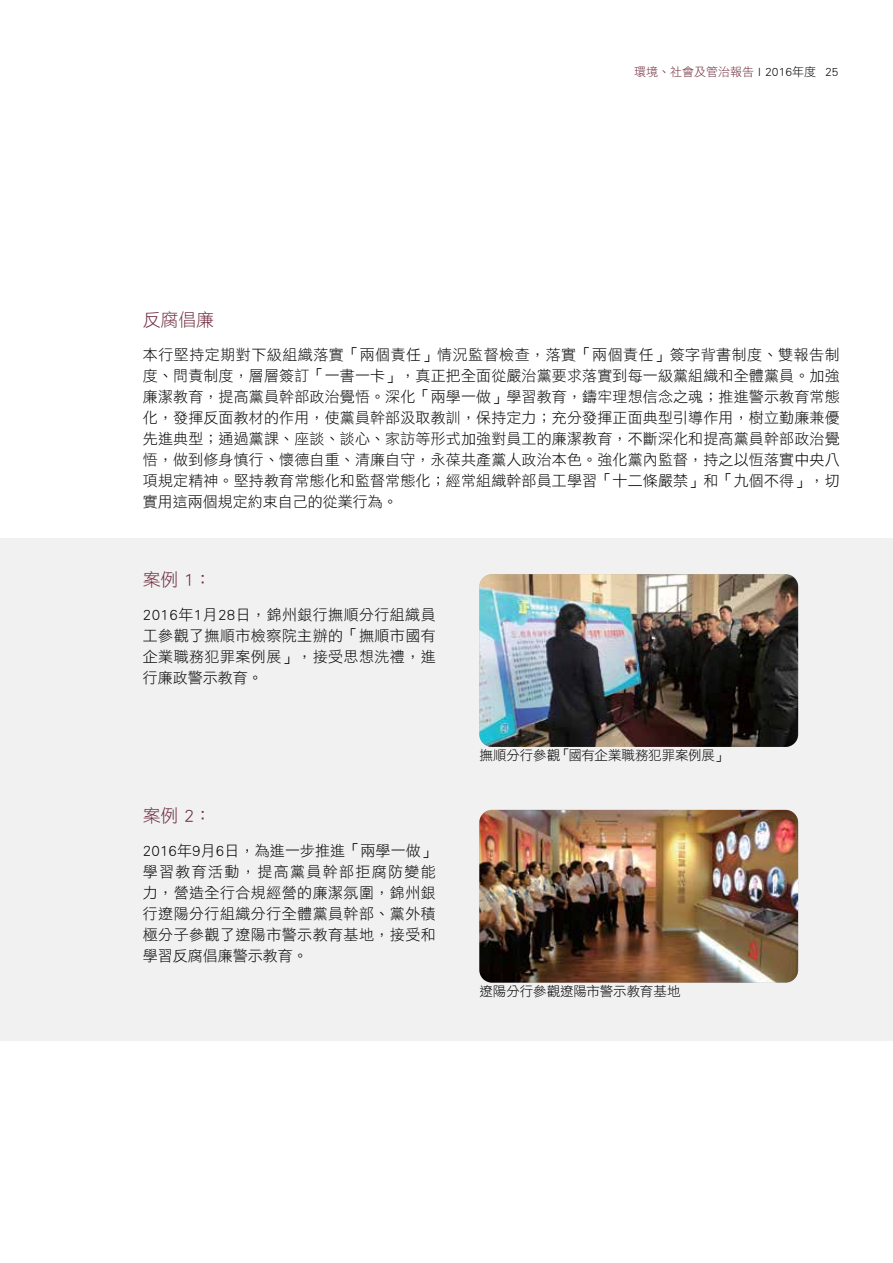
<style>
.page{position:relative;width:893px;height:1263px;background:#fff}
.page>*{position:absolute;margin:0;border:0;box-sizing:border-box;transform-origin:0 0}
.t1{font:18px "DF Li Hei Std W3";letter-spacing:-.015em;color:#6d2a3c}
.t2{font:15px/21px "DF Li Hei Std W3";letter-spacing:.03em;color:#000;text-align:justify}
.t3{font:13.5px "DF Li Hei Std W3";letter-spacing:-.01em;color:#000}
.t4{font:12px "DF Li Hei Std W3";color:#6d2a3c}
.s1{color:#000}
</style>
<div class="page">
<div style="left:0;top:538px;width:893px;height:502px;background:#f1f1f2"></div>
<img style="left:479px;top:574px;width:319px;height:173px">
<img style="left:479px;top:810px;width:319px;height:173px">
<p class="t4" style="left:634px;top:65px;width:206px">環境、社會及管治報告 <span class="s1">| 2016年度 25</span></p>
<p class="t1" style="left:143px;top:310px;width:73px">反腐倡廉</p>
<p class="t2" style="left:143px;top:343px;width:698px">本行堅持定期對下級組織落實「兩個責任」情況監督檢查，落實「兩個責任」簽字背書制度、雙報告制度、問責制度，層層簽訂「一書一卡」，真正把全面從嚴治黨要求落實到每一級黨組織和全體黨員。加強廉潔教育，提高黨員幹部政治覺悟。深化「兩學一做」學習教育，鑄牢理想信念之魂；推進警示教育常態化，發揮反面教材的作用，使黨員幹部汲取教訓，保持定力；充分發揮正面典型引導作用，樹立勤廉兼優先進典型；通過黨課、座談、談心、家訪等形式加強對員工的廉潔教育，不斷深化和提高黨員幹部政治覺悟，做到修身慎行、懷德自重、清廉自守，永葆共產黨人政治本色。強化黨內監督，持之以恆落實中央八項規定精神。堅持教育常態化和監督常態化；經常組織幹部員工學習「十二條嚴禁」和「九個不得」，切實用這兩個規定約束自己的從業行為。</p>
<p class="t1" style="left:143px;top:570px;width:71px">案例 1：</p>
<p class="t2" style="left:143px;top:604px;width:294px">2016年1月28日，錦州銀行撫順分行組織員工參觀了撫順市檢察院主辦的「撫順市國有企業職務犯罪案例展」，接受思想洗禮，進行廉政警示教育。</p>
<p class="t1" style="left:143px;top:806px;width:71px">案例 2：</p>
<p class="t2" style="left:143px;top:840px;width:295px">2016年9月6日，為進一步推進「兩學一做」學習教育活動，提高黨員幹部拒腐防變能力，營造全行合規經營的廉潔氛圍，錦州銀行遼陽分行組織分行全體黨員幹部、黨外積極分子參觀了遼陽市警示教育基地，接受和學習反腐倡廉警示教育。</p>
<p class="t3" style="left:479px;top:748px;width:250px">撫順分行參觀「國有企業職務犯罪案例展」</p>
<p class="t3" style="left:479px;top:983px;width:203px">遼陽分行參觀遼陽市警示教育基地</p>
</div>
